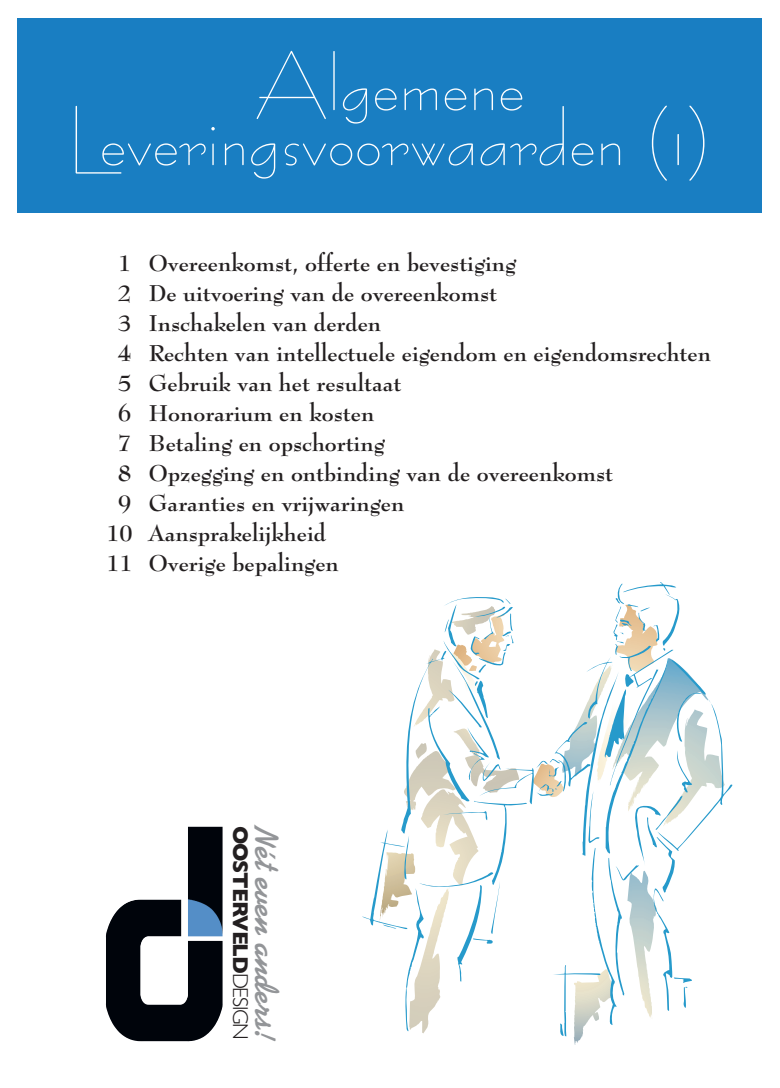
<style>
.page{position:relative;width:780px;height:1088px;background:#fff}
.page>*{position:absolute;margin:0;border:0;box-sizing:border-box;transform-origin:0 0}
.t1{font:75px/55px "Bernhard Fashion BT";color:#fff;text-align:center}
.t2{font:700 33.88px "Kaufmann";letter-spacing:.01em;color:#939598}
.t3{font:700 22.5px "Bernhard Modern BT";color:#231f20}
.t4{font:700 21.62px "Gill Sans";letter-spacing:-.055em;color:#231f20}
.s1{font-weight:300}
</style>
<div class="page">
<div style="left:18px;top:18px;width:744px;height:195px;background:#197ec2"></div>
<svg style="left:362px;top:582px;width:370px;height:463px"></svg>
<img style="left:106px;top:827px;width:117px;height:214px">
<h1 class="t1" style="left:68px;top:60px;width:646px">Algemene<br>Leveringsvoorwaarden (1)</h1>
<p class="t3" style="left:118px;top:252px;width:400px">1 Overeenkomst, offerte en bevestiging</p>
<p class="t3" style="left:118px;top:282px;width:380px">2 De uitvoering van de overeenkomst</p>
<p class="t3" style="left:118px;top:312px;width:264px">3 Inschakelen van derden</p>
<p class="t3" style="left:118px;top:342px;width:594px">4 Rechten van intellectuele eigendom en eigendomsrechten</p>
<p class="t3" style="left:118px;top:372px;width:285px">5 Gebruik van het resultaat</p>
<p class="t3" style="left:118px;top:402px;width:258px">6 Honorarium en kosten</p>
<p class="t3" style="left:118px;top:432px;width:268px">7 Betaling en opschorting</p>
<p class="t3" style="left:118px;top:462px;width:496px">8 Opzegging en ontbinding van de overeenkomst</p>
<p class="t3" style="left:118px;top:492px;width:288px">9 Garanties en vrijwaringen</p>
<p class="t3" style="left:106px;top:522px;width:221px">10 Aansprakelijkheid</p>
<p class="t3" style="left:106px;top:552px;width:234px">11 Overige bepalingen</p>
<h2 class="t2" style="left:279px;top:826px;width:216px;rotate:90deg">Nét even anders!</h2>
<p class="t4" style="left:253px;top:826px;width:216px;rotate:90deg">OOSTERVELD<span class="s1">DESIGN</span></p>
</div>
